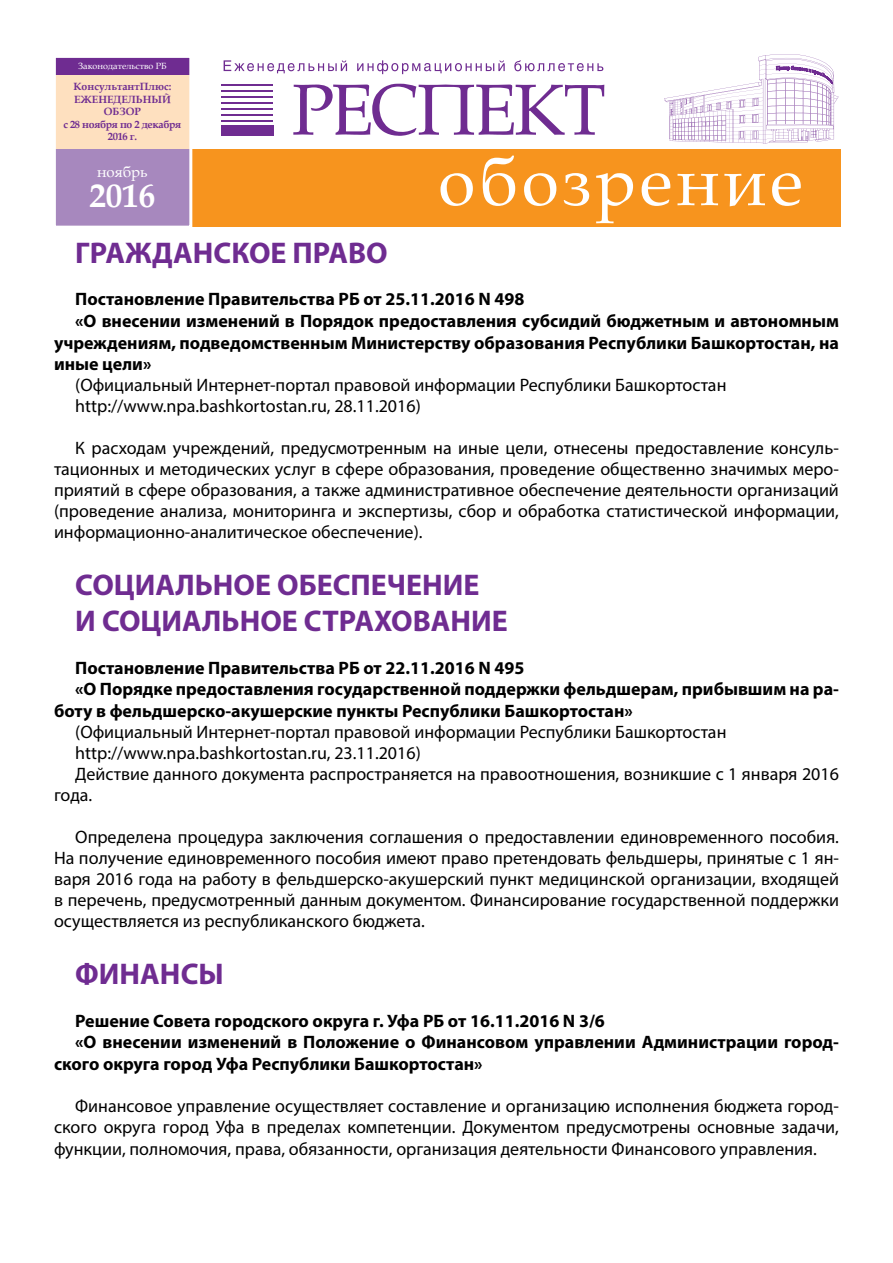
<style>
.page{position:relative;width:893px;height:1263px;background:#fff}
.page>*{position:absolute;margin:0;border:0;box-sizing:border-box;transform-origin:0 0}
.t1{font:67.95px "Book Antiqua";letter-spacing:.06em;color:#fff}
.t2{font:700 33px "Book Antiqua";color:#fff}
.t3{font:700 30px/36px "Myriad Pro";color:#6f2c91}
.t4{font:18px/21px "Myriad Pro";color:#000;text-align:justify}
.t5{font:700 18px "Myriad Pro";color:#000}
.t6{font:15px "Book Antiqua";color:#fff}
.t7{font:700 10.5px/12.6px "Book Antiqua";color:#6f2c91;text-align:center}
.t8{font:9px "Book Antiqua";color:#fff}
</style>
<div class="page">
<svg style="left:664px;top:54px;width:175px;height:90px"></svg>
<div style="left:56px;top:149px;width:784px;height:77px;background:#f7941e"></div>
<svg style="left:224px;top:60px;width:379px;height:14px"></svg>
<hr style="left:221px;top:84px;width:52px;height:2px;background:#6f2c91">
<hr style="left:221px;top:90px;width:52px;height:2px;background:#6f2c91">
<hr style="left:221px;top:96px;width:52px;height:2px;background:#6f2c91">
<hr style="left:221px;top:102px;width:52px;height:2px;background:#6f2c91">
<hr style="left:221px;top:108px;width:52px;height:2px;background:#6f2c91">
<hr style="left:221px;top:114px;width:52px;height:2px;background:#6f2c91">
<hr style="left:221px;top:120px;width:52px;height:2px;background:#6f2c91">
<div style="left:221px;top:125px;width:53px;height:11px;background:#6f2c91"></div>
<svg style="left:293px;top:84px;width:311px;height:52px"></svg>
<svg style="left:55px;top:57px;width:139px;height:170px;background:#caa9bc"></svg>
<p class="t8" style="left:78px;top:60px;width:90px">Законодательство РБ</p>
<p class="t7" style="left:63px;top:80px;width:120px">КонсультантПлюс:<br>ЕЖЕНЕДЕЛЬНЫЙ<br>ОБЗОР<br>с 28 ноября по 2 декабря<br>2016 г.</p>
<p class="t6" style="left:97px;top:161px;width:52px">ноябрь</p>
<h2 class="t2" style="left:89px;top:173px;width:67px">2016</h2>
<h1 class="t1" style="left:438px;top:135px;width:366px">обозрение</h1>
<h3 class="t3" style="left:75px;top:234px;width:314px">ГРАЖДАНСКОЕ ПРАВО</h3>
<p class="t5" style="left:75px;top:288px;width:451px">Постановление Правительства РБ от 25.11.2016 N 498</p>
<p class="t5" style="left:75px;top:309px;width:765px">«О внесении изменений в Порядок предоставления субсидий бюджетным и автономным</p>
<p class="t5" style="left:54px;top:331px;width:786px">учреждениям, подведомственным Министерству образования Республики Башкортостан, на</p>
<p class="t5" style="left:54px;top:352px;width:99px">иные цели»</p>
<p class="t4" style="left:75px;top:374px;width:653px">(Официальный Интернет-портал правовой информации Республики Башкортостан http://www.npa.bashkortostan.ru, 28.11.2016)</p>
<p class="t4" style="left:54px;top:437px;width:786px;text-indent:21px">К расходам учреждений, предусмотренным на иные цели, отнесены предоставление консуль&shy;тационных и методических услуг в сфере образования, проведение общественно значимых меро&shy;приятий в сфере образования, а также административное обеспечение деятельности организаций (проведение анализа, мониторинга и экспертизы, сбор и обработка статистической информации, информационно-аналитическое обеспечение).</p>
<h3 class="t3" style="left:75px;top:566px;width:434px">СОЦИАЛЬНОЕ ОБЕСПЕЧЕНИЕ<br>И СОЦИАЛЬНОЕ СТРАХОВАНИЕ</h3>
<p class="t5" style="left:75px;top:656px;width:451px">Постановление Правительства РБ от 22.11.2016 N 495</p>
<p class="t5" style="left:75px;top:678px;width:765px">«О Порядке предоставления государственной поддержки фельдшерам, прибывшим на ра-</p>
<p class="t5" style="left:54px;top:699px;width:580px">боту в фельдшерско-акушерские пункты Республики Башкортостан»</p>
<p class="t4" style="left:75px;top:721px;width:653px">(Официальный Интернет-портал правовой информации Республики Башкортостан</p>
<p class="t4" style="left:75px;top:742px;width:347px">http://www.npa.bashkortostan.ru, 23.11.2016)</p>
<p class="t4" style="left:75px;top:763px;width:765px">Действие данного документа распространяется на правоотношения, возникшие с 1 января 2016</p>
<p class="t4" style="left:54px;top:784px;width:40px">года.</p>
<p class="t4" style="left:54px;top:826px;width:786px;text-indent:21px">Определена процедура заключения соглашения о предоставлении единовременного пособия.<br>На получение единовременного пособия имеют право претендовать фельдшеры, принятые с 1 ян&shy;варя 2016 года на работу в фельдшерско-акушерский пункт медицинской организации, входящей в перечень, предусмотренный данным документом. Финансирование государственной поддержки осуществляется из республиканского бюджета.</p>
<h3 class="t3" style="left:75px;top:955px;width:150px">ФИНАНСЫ</h3>
<p class="t5" style="left:75px;top:1009px;width:531px">Решение Совета городского округа г. Уфа РБ от 16.11.2016 N 3/6</p>
<p class="t5" style="left:75px;top:1030px;width:765px">«О внесении изменений в Положение о Финансовом управлении Администрации город-</p>
<p class="t5" style="left:54px;top:1052px;width:430px">ского округа город Уфа Республики Башкортостан»</p>
<p class="t4" style="left:54px;top:1096px;width:786px;text-indent:21px">Финансовое управление осуществляет составление и организацию исполнения бюджета город&shy;ского округа город Уфа в пределах компетенции. Документом предусмотрены основные задачи, функции, полномочия, права, обязанности, организация деятельности Финансового управления.</p>
</div>
